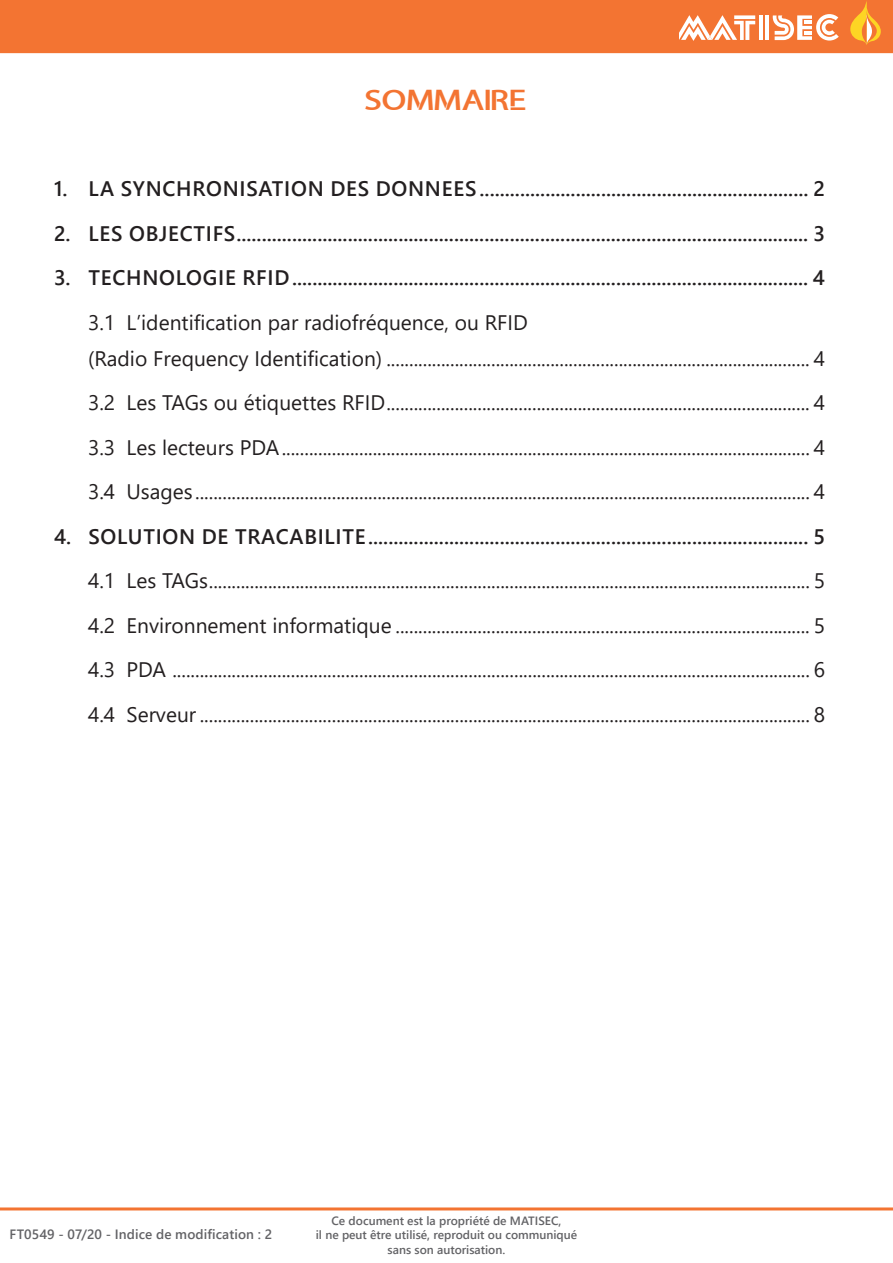
<style>
.page{position:relative;width:893px;height:1263px;background:#fff}
.page>*{position:absolute;margin:0;border:0;box-sizing:border-box;transform-origin:0 0}
.t1{font:27px "amaliamutia";color:#f37432;scale:1.3 1}
.t2{font:21px/36px "Segoe UI";color:#231f20}
.t3{font:600 21px "Segoe UI";letter-spacing:.035em;color:#231f20}
.t4{font:600 13.5px "Segoe UI";letter-spacing:.005em;color:#636366}
.t5{font:600 12px/14.4px "Segoe UI";color:#636366;text-align:center}
</style>
<div class="page">
<div style="left:0;top:0;width:893px;height:53px;background:#f37432"></div>
<hr style="left:759px;top:15px;width:4px;height:25px;background:#fff">
<hr style="left:765px;top:15px;width:4px;height:25px;background:#fff">
<svg style="left:679px;top:15px;width:76px;height:26px"></svg>
<svg style="left:773px;top:14px;width:66px;height:27px"></svg>
<svg style="left:850px;top:0;width:31px;height:45px"></svg>
<hr style="left:0;top:1207px;width:893px;height:3px;background:#f37432">
<p class="t1" style="left:365px;top:84px;width:126px">SOMMAIRE</p>
<p class="t3" style="left:54px;top:169px;width:772px">1. LA SYNCHRONISATION DES DONNEES ................................................................. 2</p>
<p class="t3" style="left:54px;top:213px;width:772px">2. LES OBJECTIFS................................................................................................................. 3</p>
<p class="t3" style="left:54px;top:258px;width:772px">3. TECHNOLOGIE RFID...................................................................................................... 4</p>
<p class="t2" style="left:88px;top:302px;width:738px">3.1 L’identification par radiofréquence, ou RFID<br>(Radio Frequency Identification) ............................................................................................. 4</p>
<p class="t2" style="left:88px;top:383px;width:738px">3.2 Les TAGs ou étiquettes RFID............................................................................................. 4</p>
<p class="t2" style="left:88px;top:427px;width:738px">3.3 Les lecteurs PDA.................................................................................................................... 4</p>
<p class="t2" style="left:88px;top:472px;width:738px">3.4 Usages ....................................................................................................................................... 4</p>
<p class="t3" style="left:54px;top:516px;width:772px">4. SOLUTION DE TRACABILITE....................................................................................... 5</p>
<p class="t2" style="left:88px;top:561px;width:738px">4.1 Les TAGs.................................................................................................................................... 5</p>
<p class="t2" style="left:88px;top:605px;width:738px">4.2 Environnement informatique ........................................................................................... 5</p>
<p class="t2" style="left:88px;top:650px;width:738px">4.3 PDA ............................................................................................................................................ 6</p>
<p class="t2" style="left:88px;top:694px;width:738px">4.4 Serveur ...................................................................................................................................... 8</p>
<p class="t4" style="left:10px;top:1221px;width:264px">FT0549 - 07/20 - Indice de modification : 2</p>
<p class="t5" style="left:316px;top:1212px;width:263px">Ce document est la propriété de MATISEC,<br>il ne peut être utilisé, reproduit ou communiqué sans son autorisation.</p>
</div>
